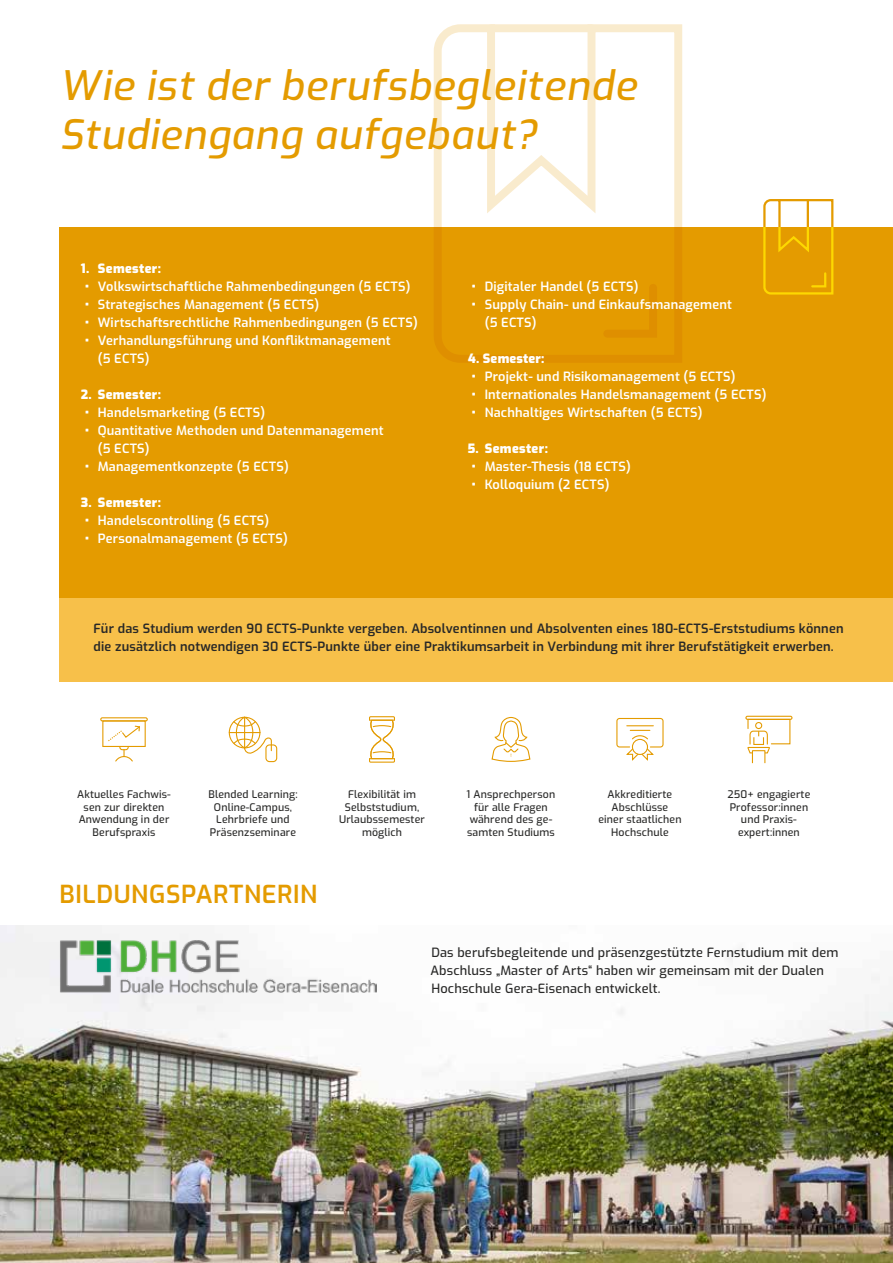
<style>
.page{position:relative;width:893px;height:1263px;background:#fff}
.page>*{position:absolute;margin:0;border:0;box-sizing:border-box;transform-origin:0 0}
.t1{font:italic 40.5px/48.6px "Exo";letter-spacing:.025em;color:#e49b00}
.t2{font:600 24.75px "Exo";letter-spacing:.025em;color:#e49b00}
.t3{font:600 12.75px/18px "Exo";letter-spacing:.015em;color:#fff}
.t4{font:600 12.75px/18px "Exo";letter-spacing:.015em;color:#282827}
.t5{font:500 12.75px/18px "Exo";letter-spacing:.015em;color:#282827}
.t6{font:900 12.75px "Exo";letter-spacing:.03em;color:#fff}
.t7{font:500 10.5px/12.6px "Exo";letter-spacing:.015em;color:#282827;text-align:center}
.s1{font-weight:900}
</style>
<div class="page">
<svg style="left:434px;top:24px;width:248px;height:203px"></svg>
<div style="left:491px;top:24px;width:100px;height:8px;background:#f9ebcd"></div>
<img style="left:0;top:926px;width:893px;height:337px">
<div style="left:100px;top:717px;width:48px;height:4px;border:1px solid #e49b00;border-radius:2px"></div>
<svg style="left:102px;top:720px;width:44px;height:41px"></svg>
<svg style="left:491px;top:717px;width:39px;height:45px"></svg>
<svg style="left:747px;top:720px;width:44px;height:43px"></svg>
<div style="left:745px;top:716px;width:47px;height:4px;border:1px solid #e49b00;border-radius:2px"></div>
<svg style="left:369px;top:716px;width:26px;height:47px"></svg>
<svg style="left:229px;top:717px;width:43px;height:37px"></svg>
<div style="left:265px;top:744px;width:12px;height:18px;border:1px solid #e49b00;border-radius:4px"></div>
<div style="left:616px;top:718px;width:48px;height:29px;border:1px solid #e49b00;border-radius:3px"></div>
<div style="left:632px;top:739px;width:16px;height:16px;border:1px solid #e49b00;border-radius:50%"></div>
<svg style="left:625px;top:747px;width:30px;height:14px"></svg>
<svg style="left:627px;top:725px;width:26px;height:15px"></svg>
<hr style="left:0;top:861px;width:1px;height:294px;background:#e49b00">
<div style="left:60px;top:227px;width:833px;height:371px;background:#e49b00"></div>
<div style="left:60px;top:598px;width:833px;height:84px;background:#f7c04a"></div>
<svg style="left:763px;top:199px;width:70px;height:96px"></svg>
<img style="left:60px;top:939px;width:317px;height:53px">
<h1 class="t1" style="left:60px;top:59px;width:579px">Wie ist der berufsbegleitende<br>Studiengang aufgebaut?</h1>
<p class="t6" style="left:81px;top:259px;width:82px">1. Semester:</p>
<p class="t3" style="left:85px;top:277px;width:327px"><span class="s1">•</span> Volkswirtschaftliche Rahmenbedingungen (5 ECTS)</p>
<p class="t3" style="left:85px;top:295px;width:236px"><span class="s1">•</span> Strategisches Management (5 ECTS)</p>
<p class="t3" style="left:85px;top:313px;width:334px"><span class="s1">•</span> Wirtschaftsrechtliche Rahmenbedingungen (5 ECTS)</p>
<p class="t3" style="left:98px;top:331px;width:294px;text-indent:-13px"><span class="s1">•</span> Verhandlungsführung und Konfliktmanagement (5 ECTS)</p>
<p class="t6" style="left:81px;top:385px;width:82px">2. Semester:</p>
<p class="t3" style="left:85px;top:403px;width:182px"><span class="s1">•</span> Handelsmarketing (5 ECTS)</p>
<p class="t3" style="left:98px;top:421px;width:287px;text-indent:-13px"><span class="s1">•</span> Quantitative Methoden und Datenmanagement (5 ECTS)</p>
<p class="t3" style="left:85px;top:457px;width:205px"><span class="s1">•</span> Managementkonzepte (5 ECTS)</p>
<p class="t6" style="left:81px;top:493px;width:82px">3. Semester:</p>
<p class="t3" style="left:85px;top:511px;width:186px"><span class="s1">•</span> Handelscontrolling (5 ECTS)</p>
<p class="t3" style="left:85px;top:529px;width:204px"><span class="s1">•</span> Personalmanagement (5 ECTS)</p>
<p class="t3" style="left:472px;top:277px;width:168px"><span class="s1">•</span> Digitaler Handel (5 ECTS)</p>
<p class="t3" style="left:485px;top:295px;width:249px;text-indent:-13px"><span class="s1">•</span> Supply Chain- und Einkaufsmanagement (5 ECTS)</p>
<p class="t6" style="left:468px;top:349px;width:78px">4. Semester:</p>
<p class="t3" style="left:472px;top:367px;width:265px"><span class="s1">•</span> Projekt- und Risikomanagement (5 ECTS)</p>
<p class="t3" style="left:472px;top:385px;width:296px"><span class="s1">•</span> Internationales Handelsmanagement (5 ECTS)</p>
<p class="t3" style="left:472px;top:403px;width:232px"><span class="s1">•</span> Nachhaltiges Wirtschaften (5 ECTS)</p>
<p class="t6" style="left:468px;top:439px;width:82px">5. Semester:</p>
<p class="t3" style="left:472px;top:457px;width:160px"><span class="s1">•</span> Master-Thesis (18 ECTS)</p>
<p class="t3" style="left:472px;top:475px;width:139px"><span class="s1">•</span> Kolloquium (2 ECTS)</p>
<p class="t4" style="left:94px;top:619px;width:752px">Für das Studium werden 90 ECTS-Punkte vergeben. Absolventinnen und Absolventen eines 180-ECTS-Erststudiums können die zusätzlich notwendigen 30 ECTS-Punkte über eine Praktikumsarbeit in Verbindung mit ihrer Berufstätigkeit erwerben.</p>
<p class="t7" style="left:339px;top:787px;width:87px">Flexibilität im<br>Selbststudium,<br>Urlaubssemester möglich</p>
<p class="t7" style="left:77px;top:787px;width:95px">Aktuelles Fachwis&shy;sen zur direkten<br>Anwendung in der<br>Berufspraxis</p>
<p class="t7" style="left:467px;top:787px;width:90px">1 Ansprechperson für alle Fragen während des ge&shy;samten Studiums</p>
<p class="t7" style="left:727px;top:787px;width:84px">250+ engagierte<br>Professor:innen und Praxis&shy;expert:innen</p>
<p class="t7" style="left:208px;top:787px;width:91px">Blended Learning:<br>Online-Campus,<br>Lehrbriefe und<br>Präsenzseminare</p>
<p class="t7" style="left:598px;top:787px;width:85px">Akkreditierte<br>Abschlüsse einer staatlichen<br>Hochschule</p>
<h2 class="t2" style="left:60px;top:876px;width:259px">BILDUNGSPARTNERIN</h2>
<p class="t5" style="left:430px;top:943px;width:409px">Das berufsbegleitende und präsenzgestützte Fernstudium mit dem<br>Abschluss „Master of Arts“ haben wir gemeinsam mit der Dualen<br>Hochschule Gera-Eisenach entwickelt.</p>
</div>
